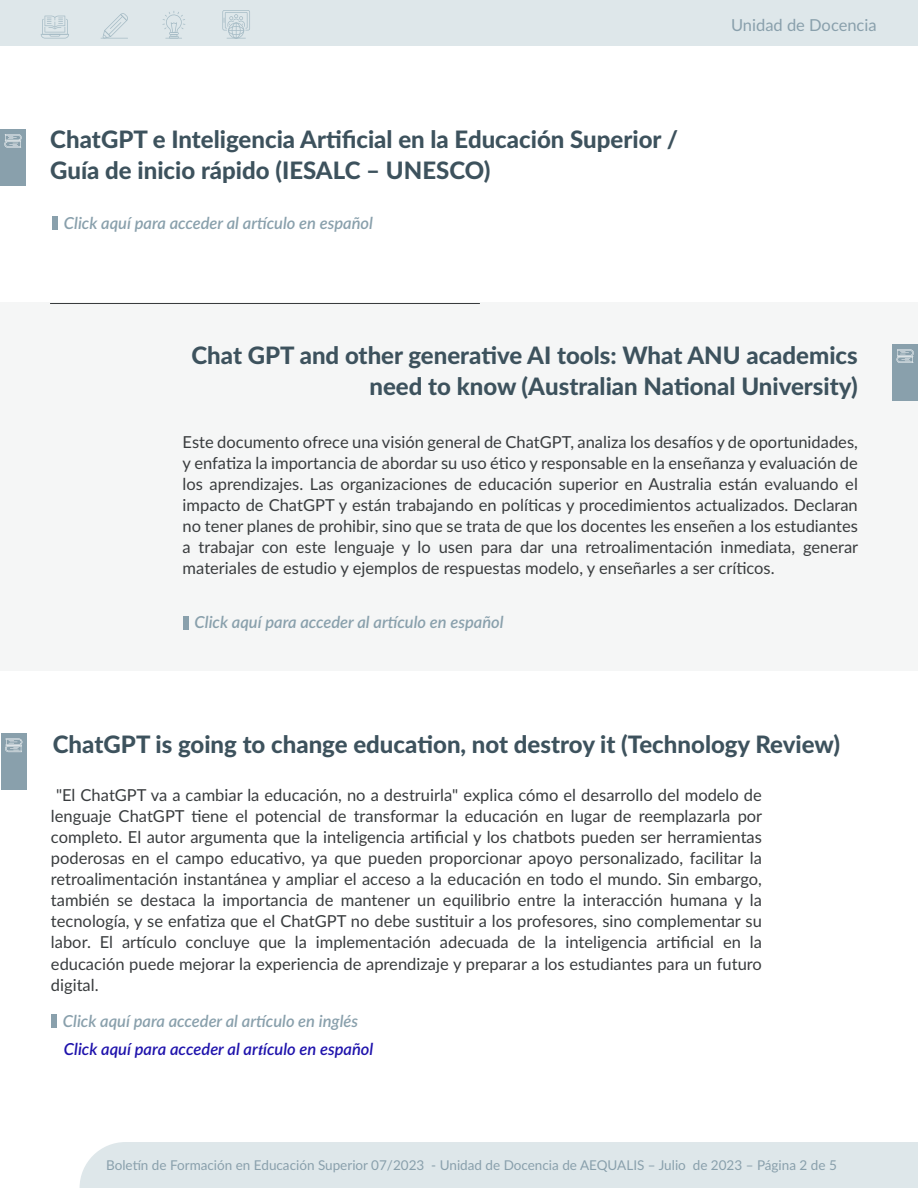
<style>
.page{position:relative;width:918px;height:1188px;background:#fff}
.page>*{position:absolute;margin:0;border:0;box-sizing:border-box;transform-origin:0 0}
.t1{font:800 24px/31.5px "Lato";color:#3d525d}
.t2{font:16.5px/21px "Lato";color:#393c3e;text-align:justify}
.t3{font:italic 600 16.5px "Lato";color:#89a0ac}
.t4{font:italic 600 16.5px "Lato";color:#1e12ac}
.t5{font:16.5px "Lato";color:#89a0ac}
.t6{font:13.5px "Lato";color:#89a0ac}
.s1{font-family:"Minion Pro";font-weight:700}
</style>
<div class="page">
<div style="left:0;top:303px;width:918px;height:368px;background:#f5f6f6"></div>
<div style="left:0;top:0;width:918px;height:46px;background:#dee7ea"></div>
<svg style="left:41px;top:16px;width:28px;height:23px"></svg>
<svg style="left:162px;top:11px;width:23px;height:28px"></svg>
<svg style="left:222px;top:10px;width:28px;height:29px"></svg>
<svg style="left:101px;top:13px;width:27px;height:26px"></svg>
<div style="left:0;top:129px;width:26px;height:56px;background:#89a0ac"></div>
<div style="left:80px;top:1142px;width:838px;height:46px;background:#dee7ea"></div>
<div style="left:53px;top:217px;width:5px;height:13px;background:#89a0ac"></div>
<svg style="left:4px;top:134px;width:18px;height:14px"></svg>
<div style="left:892px;top:344px;width:26px;height:56px;background:#89a0ac"></div>
<svg style="left:896px;top:349px;width:18px;height:14px"></svg>
<div style="left:183px;top:616px;width:6px;height:13px;background:#89a0ac"></div>
<div style="left:1px;top:734px;width:25px;height:56px;background:#89a0ac"></div>
<div style="left:52px;top:1015px;width:5px;height:13px;background:#89a0ac"></div>
<svg style="left:5px;top:739px;width:17px;height:13px"></svg>
<h1 class="t1" style="left:50px;top:122px;width:629px">ChatGPT e Inteligencia Artificial en la Educación Superior /<br>Guía de inicio rápido (IESALC – UNESCO)</h1>
<p class="t3" style="left:64px;top:211px;width:311px">Click aquí para acceder al artículo en español</p>
<p class="t5" style="left:731px;top:13px;width:147px">Unidad de Docencia</p>
<h1 class="t1" style="left:191px;top:338px;width:668px;text-align:right">Chat GPT and other generative AI tools: What ANU academics need to know (Australian National University)</h1>
<p class="t2" style="left:183px;top:431px;width:677px">Este documento ofrece una visión general de ChatGPT, analiza los desafíos y de oportunidades, y enfatiza la importancia de abordar su uso ético y responsable en la enseñanza y evaluación de los aprendizajes. Las organizaciones de educación superior en Australia están evaluando el impacto de ChatGPT y están trabajando en políticas y procedimientos actualizados. Declaran no tener planes de prohibir, sino que se trata de que los docentes les enseñen a los estudiantes a trabajar con este lenguaje y lo usen para dar una retroalimentación inmediata, generar materiales de estudio y ejemplos de respuestas modelo, y enseñarles a ser críticos.</p>
<p class="t3" style="left:195px;top:610px;width:311px">Click aquí para acceder al artículo en español</p>
<h1 class="t1" style="left:53px;top:727px;width:789px">ChatGPT is going to change education, not destroy it (Technology Review)</h1>
<p class="t2" style="left:51px;top:784px;width:713px;text-indent:5px">"El ChatGPT va a cambiar la educación, no a destruirla" explica cómo el desarrollo del modelo de lenguaje ChatGPT tiene el potencial de transformar la educación en lugar de reemplazarla por completo. El autor argumenta que la inteligencia artificial y los chatbots pueden ser herramientas poderosas en el campo educativo, ya que pueden proporcionar apoyo personalizado, facilitar la retroalimentación instantánea y ampliar el acceso a la educación en todo el mundo. Sin embargo, también se destaca la importancia de mantener un equilibrio entre la interacción humana y la tecnología, y se enfatiza que el ChatGPT no debe sustituir a los profesores, sino complementar su labor. El artículo concluye que la implementación adecuada de la inteligencia artificial en la educación puede mejorar la experiencia de aprendizaje y preparar a los estudiantes para un futuro digital.</p>
<p class="t3" style="left:63px;top:1009px;width:297px">Click aquí para acceder al artículo en inglés</p>
<p class="t4" style="left:64px;top:1037px;width:311px">Click aquí para acceder al ar<span class="s1">t</span>ículo en español</p>
<p class="t6" style="left:106px;top:1156px;width:732px">Boletín de Formación en Educación Superior 07/2023 - Unidad de Docencia de AEQUALIS – Julio de 2023 – Página 2 de 5</p>
</div>
